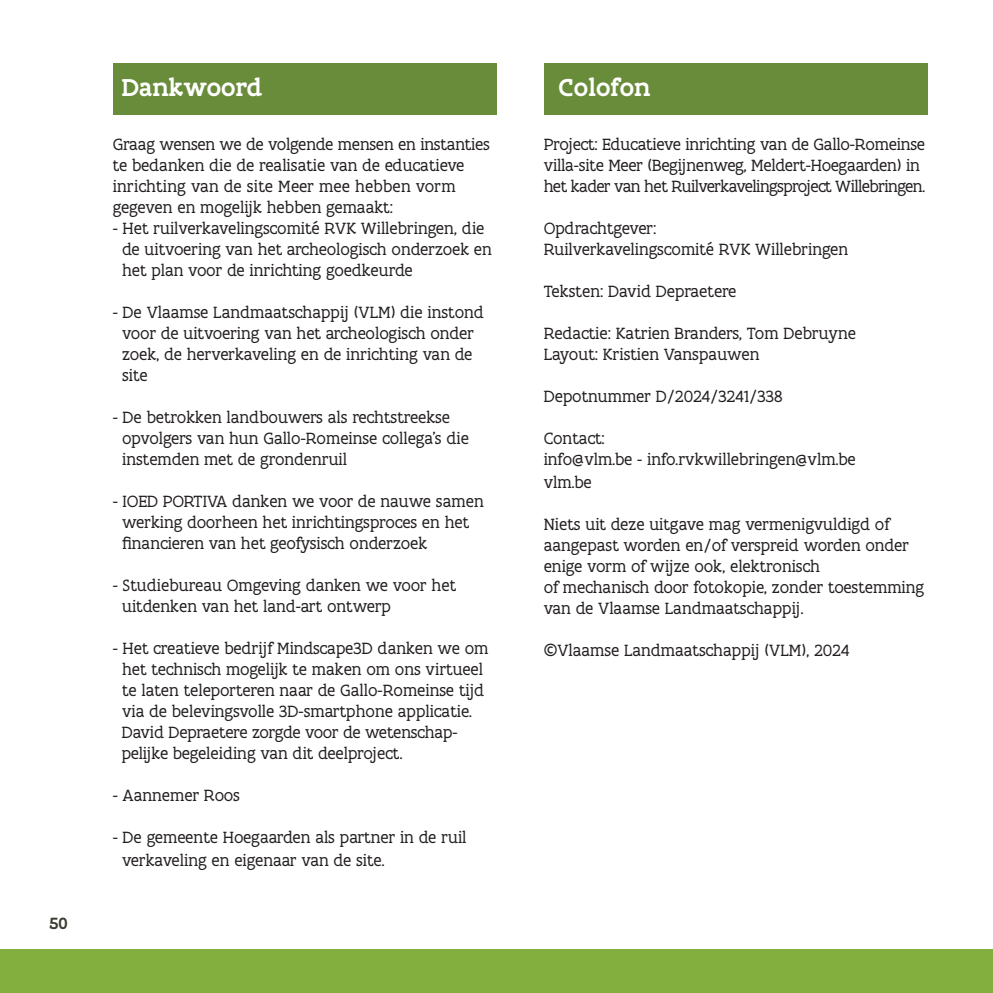
<style>
.page{position:relative;width:993px;height:993px;background:#fff}
.page>*{position:absolute;margin:0;border:0;box-sizing:border-box;transform-origin:0 0}
.t1{font:500 26.25px "Flanders Art Serif";color:#fff}
.t2{font:17.5px/21px "Flanders Art Serif";color:#231f20}
.t3{font:17.5px/21px "Flanders Art Serif";letter-spacing:-.03em;color:#231f20}
.t4{font:500 17.5px "Flanders Art Serif";color:#383c32}
</style>
<div class="page">
<div style="left:543px;top:63px;width:384px;height:51px;background:#698c3a"></div>
<div style="left:0;top:949px;width:992px;height:43px;background:#83af3f"></div>
<div style="left:113px;top:63px;width:383px;height:51px;background:#698c3a"></div>
<p class="t4" style="left:49px;top:911px;width:20px">50</p>
<p class="t1" style="left:121px;top:71px;width:142px">Dankwoord</p>
<p class="t2" style="left:113px;top:133px;width:378px">Graag wensen we de volgende mensen en instanties te bedanken die de realisatie van de educatieve inrichting van de site Meer mee hebben vorm gegeven en mogelijk hebben gemaakt:</p>
<p class="t2" style="left:113px;top:217px;width:373px">- Het ruilverkavelingscomité RVK Willebringen, die</p>
<p class="t2" style="left:122px;top:238px;width:371px">de uitvoering van het archeologisch onderzoek en</p>
<p class="t2" style="left:122px;top:259px;width:292px">het plan voor de inrichting goedkeurde</p>
<p class="t2" style="left:113px;top:301px;width:372px">- De Vlaamse Landmaatschappij (VLM) die instond</p>
<p class="t2" style="left:122px;top:322px;width:353px">voor de uitvoering van het archeologisch onder</p>
<p class="t2" style="left:122px;top:343px;width:352px">zoek, de herverkaveling en de inrichting van de</p>
<p class="t2" style="left:122px;top:364px;width:27px">site</p>
<p class="t2" style="left:113px;top:406px;width:339px">- De betrokken landbouwers als rechtstreekse</p>
<p class="t2" style="left:122px;top:427px;width:348px">opvolgers van hun Gallo-Romeinse collega’s die</p>
<p class="t2" style="left:122px;top:448px;width:226px">instemden met de grondenruil</p>
<p class="t2" style="left:113px;top:490px;width:372px">- IOED PORTIVA danken we voor de nauwe samen</p>
<p class="t2" style="left:122px;top:511px;width:348px">werking doorheen het inrichtingsproces en het</p>
<p class="t2" style="left:122px;top:532px;width:306px">financieren van het geofysisch onderzoek</p>
<p class="t2" style="left:113px;top:574px;width:345px">- Studiebureau Omgeving danken we voor het</p>
<p class="t2" style="left:122px;top:595px;width:270px">uitdenken van het land-art ontwerp</p>
<p class="t2" style="left:113px;top:637px;width:377px">- Het creatieve bedrijf Mindscape3D danken we om</p>
<p class="t2" style="left:122px;top:658px;width:362px">het technisch mogelijk te maken om ons virtueel</p>
<p class="t2" style="left:122px;top:679px;width:363px">te laten teleporteren naar de Gallo-Romeinse tijd</p>
<p class="t2" style="left:122px;top:700px;width:351px">via de belevingsvolle 3D-smartphone applicatie.</p>
<p class="t2" style="left:122px;top:721px;width:337px">David Depraetere zorgde voor de wetenschap-</p>
<p class="t2" style="left:122px;top:742px;width:282px">pelijke begeleiding van dit deelproject.</p>
<p class="t2" style="left:113px;top:784px;width:129px">- Aannemer Roos</p>
<p class="t2" style="left:113px;top:826px;width:355px">- De gemeente Hoegaarden als partner in de ruil</p>
<p class="t2" style="left:122px;top:849px;width:264px">verkaveling en eigenaar van de site.</p>
<p class="t1" style="left:558px;top:71px;width:93px">Colofon</p>
<p class="t3" style="left:543px;top:133px;width:383px">Project: Educatieve inrichting van de Gallo-Romeinse villa-site Meer (Begijnenweg, Meldert-Hoegaarden) in het kader van het Ruilverkavelingsproject Willebringen.</p>
<p class="t2" style="left:543px;top:217px;width:114px">Opdrachtgever:</p>
<p class="t2" style="left:543px;top:238px;width:306px">Ruilverkavelingscomité RVK Willebringen</p>
<p class="t2" style="left:543px;top:280px;width:194px">Teksten: David Depraetere</p>
<p class="t2" style="left:543px;top:322px;width:314px">Redactie: Katrien Branders, Tom Debruyne</p>
<p class="t2" style="left:543px;top:343px;width:217px">Layout: Kristien Vanspauwen</p>
<p class="t2" style="left:543px;top:385px;width:240px">Depotnummer D/2024/3241/338</p>
<p class="t2" style="left:543px;top:427px;width:63px">Contact:</p>
<p class="t2" style="left:543px;top:448px;width:313px">info@vlm.be - info.rvkwillebringen@vlm.be</p>
<p class="t2" style="left:543px;top:471px;width:50px">vlm.be</p>
<p class="t2" style="left:543px;top:513px;width:367px">Niets uit deze uitgave mag vermenigvuldigd of aangepast worden en/of verspreid worden onder enige vorm of wijze ook, elektronisch</p>
<p class="t2" style="left:543px;top:576px;width:382px">of mechanisch door fotokopie, zonder toestemming van de Vlaamse Landmaatschappij.</p>
<p class="t2" style="left:543px;top:639px;width:307px">©Vlaamse Landmaatschappij (VLM), 2024</p>
</div>
